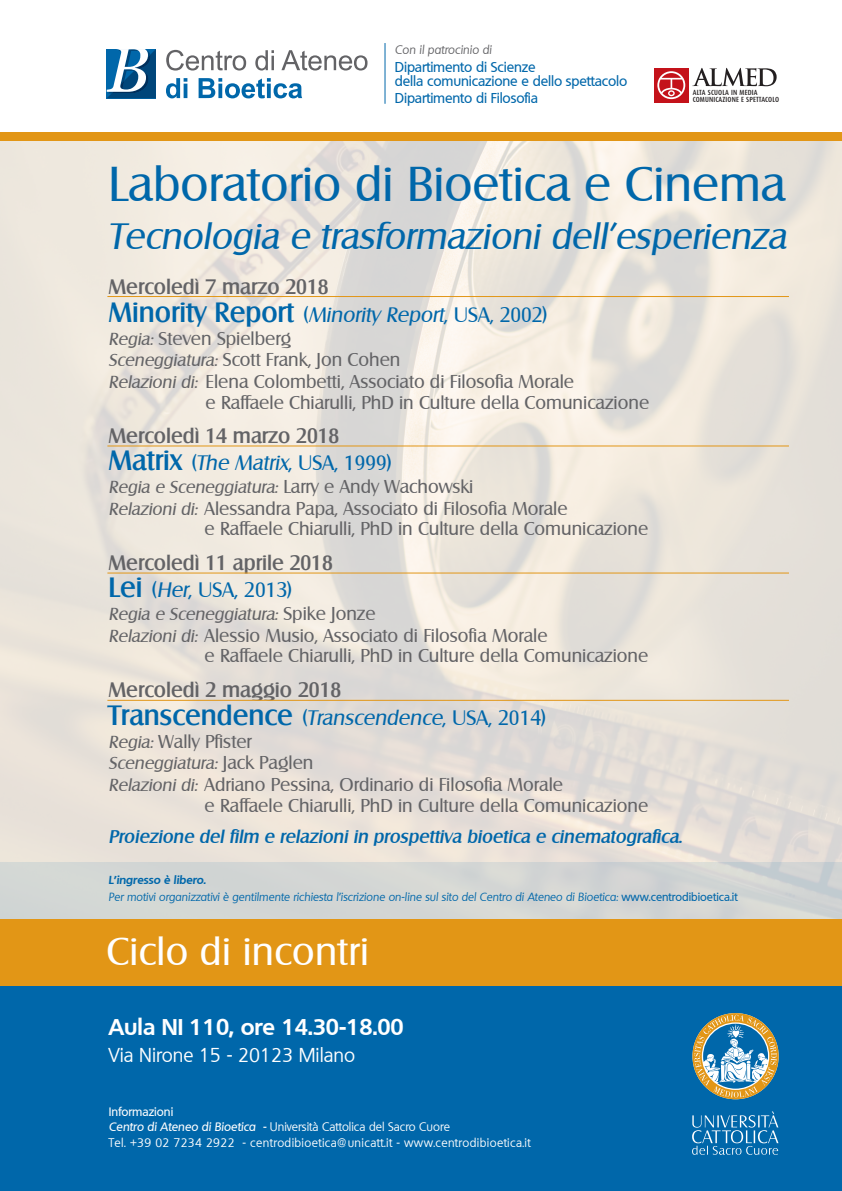
<style>
.page{position:relative;width:842px;height:1191px;background:#fff}
.page>*{position:absolute;margin:0;border:0;box-sizing:border-box;transform-origin:0 0}
.t1{font:47.6px "Salzburg";color:#0067aa}
.t2{font:38.1px "Salzburg";letter-spacing:.01em;color:#fff}
.t3{font:italic 35.6px "Salzburg";color:#0067aa}
.t4{font:500 27.2px "Salzburg";color:#0067aa}
.t5{font:700 22.2px "Quebec";color:#fff}
.t6{font:500 20.4px "Salzburg";color:#636366}
.t7{font:20.4px "Salzburg";color:#0067aa}
.t8{font:19.2px "Quebec";color:#fff}
.t9{font:18.1px "Salzburg";color:#636366}
.t10{font:italic 500 17.9px "Salzburg";color:#0067aa}
.t11{font:italic 16.9px "Salzburg";color:#636366}
.t12{font:500 13.9px "Quebec";letter-spacing:-.01em;color:#0067aa}
.t13{font:11.9px "Quebec";letter-spacing:.03em;color:#fff}
.t14{font:11.9px "Quebec";color:#fff}
.t15{font:italic 11.9px "Quebec";color:#636366}
.t16{font:500 11.9px "Quebec";color:#fff}
.t17{font:italic 11.3px "Quebec";color:#0067aa}
.t18{font:italic 700 11.3px "Quebec";color:#0067aa}
.t19{font:500 7.5px/7.7px "Dax Condensed";letter-spacing:.02em;color:#231f20}
.s1{font-weight:400;font-size:20.4px}
.s2{font-weight:400;font-style:italic;font-size:20.4px}
.s3{font-style:italic;font-size:16.9px}
.s4{font-weight:500;font-size:27.2px}
.s5{font-style:italic}
.s6{font-style:normal;font-size:18.1px}
.s7{font-weight:500;font-style:normal}
.s8{font-weight:500;font-style:italic}
</style>
<div class="page">
<div style="left:0;top:862px;width:842px;height:68px;background:#d3d6d4"></div>
<div style="left:0;top:978px;width:842px;height:213px;background:#0067aa"></div>
<div style="left:0;top:919px;width:842px;height:67px;background:#e29616"></div>
<svg style="left:692px;top:1013px;width:87px;height:86px"></svg>
<svg style="left:692px;top:1111px;width:86px;height:43px"></svg>
<div style="left:0;top:132px;width:842px;height:9px;background:#e29616"></div>
<svg style="left:166px;top:50px;width:80px;height:21px"></svg>
<svg style="left:255px;top:50px;width:19px;height:21px"></svg>
<svg style="left:281px;top:50px;width:86px;height:21px"></svg>
<svg style="left:166px;top:78px;width:21px;height:20px"></svg>
<svg style="left:199px;top:78px;width:103px;height:20px"></svg>
<svg style="left:107px;top:49px;width:49px;height:49px"></svg>
<hr style="left:385px;top:43px;width:1px;height:61px;background:#0067aa">
<svg style="left:692px;top:68px;width:85px;height:18px"></svg>
<div style="left:654px;top:68px;width:34px;height:34px;background:#c4121a"></div>
<svg style="left:657px;top:71px;width:28px;height:28px"></svg>
<hr style="left:107px;top:296px;width:682px;height:1px;background:#e29616">
<hr style="left:107px;top:446px;width:682px;height:1px;background:#e29616">
<hr style="left:107px;top:573px;width:682px;height:1px;background:#e29616">
<hr style="left:107px;top:700px;width:682px;height:1px;background:#e29616">
<p class="t15" style="left:395px;top:42px;width:98px">Con il patrocinio di</p>
<p class="t12" style="left:395px;top:58px;width:142px">Dipartimento di Scienze</p>
<p class="t12" style="left:395px;top:72px;width:234px">della comunicazione e dello spettacolo</p>
<p class="t12" style="left:395px;top:89px;width:145px">Dipartimento di Filosofia</p>
<p class="t19" style="left:693px;top:88px;width:88px">ALTA SCUOLA IN MEDIA<br>COMUNICAZIONE E SPETTACOLO</p>
<p class="t1" style="left:109px;top:156px;width:679px">Laboratorio di Bioetica e Cinema</p>
<p class="t3" style="left:109px;top:215px;width:679px">Tecnologia e trasformazioni dell’esperienza</p>
<p class="t6" style="left:109px;top:275px;width:222px">Mercoledì 7 marzo 2018</p>
<p class="t4" style="left:109px;top:295px;width:440px">Minority Report <span class="s1">(</span><span class="s2">Minority Report</span><span class="s1">, USA, 2002)</span></p>
<p class="t9" style="left:109px;top:327px;width:184px"><span class="s3">Regia:</span> Steven Spielberg</p>
<p class="t9" style="left:109px;top:349px;width:293px"><span class="s3">Sceneggiatura:</span> Scott Frank, Jon Cohen</p>
<p class="t9" style="left:109px;top:371px;width:467px"><span class="s3">Relazioni di:</span> Elena Colombetti, Associato di Filosofia Morale</p>
<p class="t9" style="left:206px;top:391px;width:445px">e Raffaele Chiarulli, PhD in Culture della Comunicazione</p>
<p class="t6" style="left:109px;top:423px;width:232px">Mercoledì 14 marzo 2018</p>
<p class="t7" style="left:109px;top:451px;width:285px"><span class="s4">Matrix</span> (<span class="s5">The Matrix</span>, USA, 1999)</p>
<p class="t11" style="left:109px;top:477px;width:366px">Regia e Sceneggiatura: <span class="s6">Larry e Andy Wachowski</span></p>
<p class="t9" style="left:109px;top:497px;width:461px"><span class="s3">Relazioni di:</span> Alessandra Papa, Associato di Filosofia Morale</p>
<p class="t9" style="left:205px;top:518px;width:445px">e Raffaele Chiarulli, PhD in Culture della Comunicazione</p>
<p class="t6" style="left:109px;top:550px;width:226px">Mercoledì 11 aprile 2018</p>
<p class="t7" style="left:109px;top:577px;width:185px"><span class="s4">Lei</span> (<span class="s5">Her</span>, USA, 2013)</p>
<p class="t11" style="left:109px;top:604px;width:269px">Regia e Sceneggiatura: <span class="s6">Spike Jonze</span></p>
<p class="t9" style="left:109px;top:624px;width:441px"><span class="s3">Relazioni di:</span> Alessio Musio, Associato di Filosofia Morale</p>
<p class="t9" style="left:205px;top:645px;width:445px">e Raffaele Chiarulli, PhD in Culture della Comunicazione</p>
<p class="t6" style="left:109px;top:677px;width:234px">Mercoledì 2 maggio 2018</p>
<p class="t4" style="left:109px;top:698px;width:439px">Transcendence <span class="s1">(</span><span class="s2">Transcendence</span><span class="s1">, USA, 2014)</span></p>
<p class="t9" style="left:109px;top:730px;width:145px"><span class="s3">Regia:</span> Wally Pfister</p>
<p class="t11" style="left:109px;top:753px;width:206px">Sceneggiatura: <span class="s6">Jack Paglen</span></p>
<p class="t9" style="left:109px;top:774px;width:456px"><span class="s3">Relazioni di:</span> Adriano Pessina, Ordinario di Filosofia Morale</p>
<p class="t9" style="left:205px;top:794px;width:445px">e Raffaele Chiarulli, PhD in Culture della Comunicazione</p>
<p class="t10" style="left:109px;top:826px;width:575px">Proiezione del film e relazioni in prospettiva bioetica e cinematografica.</p>
<p class="t18" style="left:109px;top:872px;width:99px">L’ingresso è libero.</p>
<p class="t17" style="left:109px;top:889px;width:631px">Per motivi organizzativi è gentilmente richiesta l’iscrizione on-line sul sito del Centro di Ateneo di Bioetica: <span class="s7">www.centrodibioetica.it</span></p>
<p class="t2" style="left:106px;top:929px;width:264px">Ciclo di incontri</p>
<p class="t5" style="left:109px;top:1012px;width:296px">Aula NI 110, ore 14.30-18.00</p>
<p class="t8" style="left:109px;top:1042px;width:248px">Via Nirone 15 - 20123 Milano</p>
<p class="t16" style="left:109px;top:1103px;width:66px">Informazioni</p>
<p class="t14" style="left:109px;top:1119px;width:342px"><span class="s8">Centro di Ateneo di Bioetica -</span> Università Cattolica del Sacro Cuore</p>
<p class="t13" style="left:109px;top:1134px;width:423px">Tel. +39 02 7234 2922 - centrodibioetica@unicatt.it - www.centrodibioetica.it</p>
</div>
